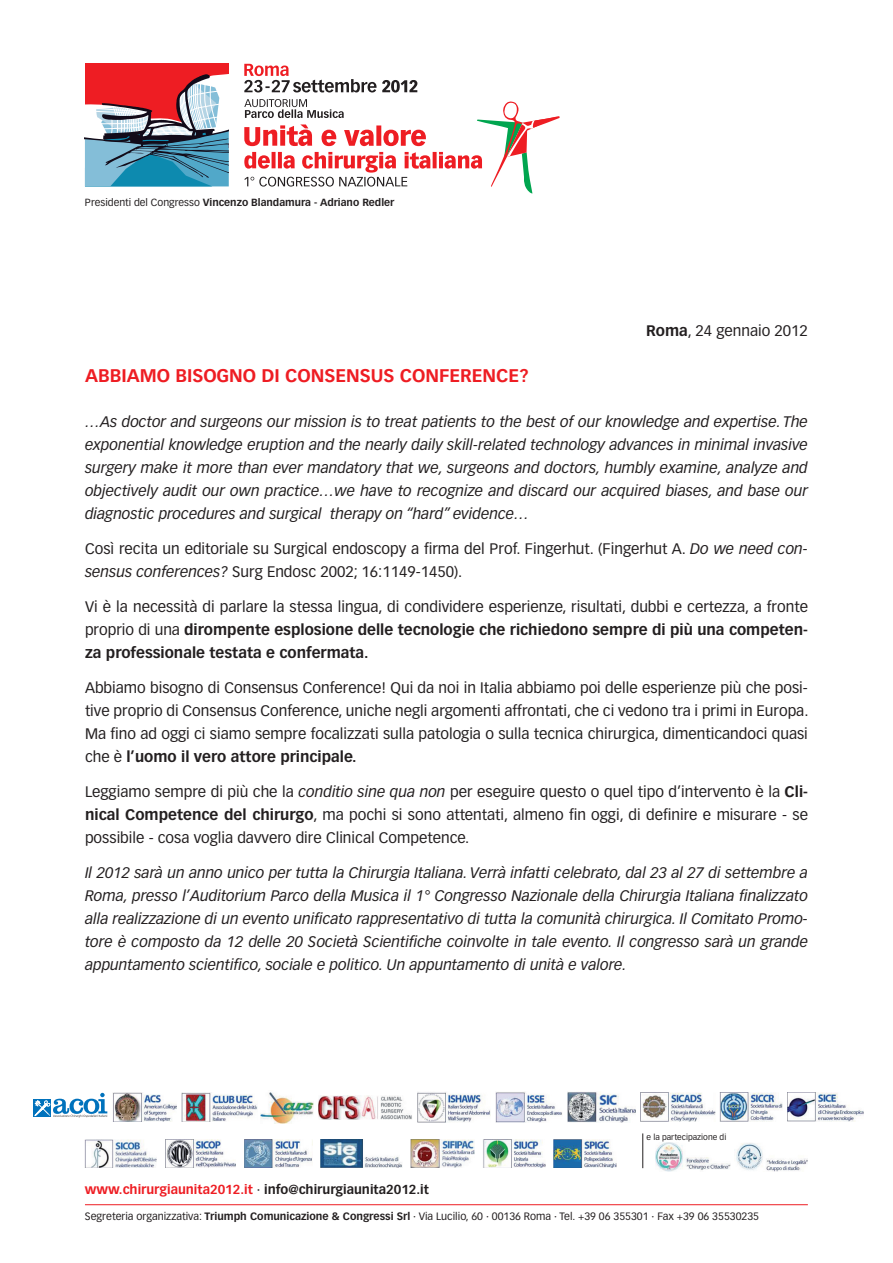
<style>
.page{position:relative;width:893px;height:1263px;background:#fff}
.page>*{position:absolute;margin:0;border:0;box-sizing:border-box;transform-origin:0 0}
.t1{font:700 18px "Vectora LT Std";color:#ee1d23}
.t2{font:15px/23px "Vectora LT Std";color:#231f20;text-align:justify}
.t3{font:italic 15px/23px "Vectora LT Std";color:#231f20;text-align:justify}
.t4{font:700 12.9px "Vectora LT Std";color:#231f20}
.t5{font:10.5px "Vectora LT Std";color:#231f20}
.t6{font:700 10.2px "Vectora LT Std";color:#231f20}
.t7{font:8.25px "Vectora LT Std";color:#231f20}
.s1{font-weight:400}
.s2{font-weight:700}
.s3{font-style:italic}
.s4{color:#ee1d23}
</style>
<div class="page">
<div style="left:85px;top:64px;width:144px;height:84px;background:#ee1d23"></div>
<svg style="left:85px;top:74px;width:144px;height:112px"></svg>
<svg style="left:244px;top:64px;width:173px;height:29px"></svg>
<svg style="left:244px;top:99px;width:316px;height:95px"></svg>
<hr style="left:85px;top:1204px;width:723px;height:1px;background:#ee1d23">
<img style="left:720px;top:1093px;width:62px;height:29px">
<img style="left:787px;top:1093px;width:77px;height:29px">
<img style="left:640px;top:1093px;width:75px;height:29px">
<img style="left:113px;top:1093px;width:64px;height:29px">
<img style="left:181px;top:1093px;width:76px;height:29px">
<img style="left:261px;top:1092px;width:53px;height:32px">
<img style="left:318px;top:1095px;width:94px;height:24px">
<img style="left:417px;top:1092px;width:74px;height:31px">
<img style="left:495px;top:1092px;width:67px;height:31px">
<img style="left:567px;top:1092px;width:69px;height:31px">
<div style="left:33px;top:1099px;width:18px;height:18px;background:#0072bc"></div>
<svg style="left:34px;top:1093px;width:73px;height:24px"></svg>
<img style="left:85px;top:1139px;width:72px;height:29px">
<img style="left:165px;top:1139px;width:71px;height:29px">
<img style="left:244px;top:1139px;width:68px;height:29px">
<img style="left:410px;top:1139px;width:65px;height:29px">
<img style="left:483px;top:1139px;width:62px;height:29px">
<img style="left:554px;top:1139px;width:62px;height:29px">
<img style="left:321px;top:1139px;width:81px;height:29px">
<img style="left:655px;top:1142px;width:75px;height:29px">
<img style="left:736px;top:1143px;width:72px;height:29px">
<hr style="left:642px;top:1133px;width:1px;height:35px;background:#231f20">
<p class="t6" style="left:85px;top:196px;width:311px"><span class="s1">Presidenti del Congresso</span> Vincenzo Blandamura - Adriano Redler</p>
<p class="t2" style="left:646px;top:319px;width:163px"><span class="s2">Roma</span>, 24 gennaio 2012</p>
<p class="t1" style="left:85px;top:364px;width:445px">ABBIAMO BISOGNO DI CONSENSUS CONFERENCE?</p>
<p class="t3" style="left:85px;top:411px;width:724px">…As doctor and surgeons our mission is to treat patients to the best of our knowledge and expertise. The exponential knowledge eruption and the nearly daily skill-related technology advances in minimal invasive surgery make it more than ever mandatory that we, surgeons and doctors, humbly examine, analyze and objectively audit our own practice…we have to recognize and discard our acquired biases, and base our diagnostic procedures and surgical therapy on “hard” evidence…</p>
<p class="t2" style="left:85px;top:538px;width:724px">Così recita un editoriale su Surgical endoscopy a firma del Prof. Fingerhut. (Fingerhut A. <span class="s3">Do we need con&shy;sensus conferences?</span> Surg Endosc 2002; 16:1149-1450).</p>
<p class="t2" style="left:85px;top:595px;width:724px">Vi è la necessità di parlare la stessa lingua, di condividere esperienze, risultati, dubbi e certezza, a fronte proprio di una <span class="s2">dirompente esplosione delle tecnologie che richiedono sempre di più una competen&shy;za professionale testata e confermata.</span></p>
<p class="t2" style="left:85px;top:676px;width:725px">Abbiamo bisogno di Consensus Conference! Qui da noi in Italia abbiamo poi delle esperienze più che posi&shy;tive proprio di Consensus Conference, uniche negli argomenti affrontati, che ci vedono tra i primi in Europa.<br>Ma fino ad oggi ci siamo sempre focalizzati sulla patologia o sulla tecnica chirurgica, dimenticandoci quasi che è <span class="s2">l’uomo il vero attore principale.</span></p>
<p class="t2" style="left:85px;top:780px;width:724px">Leggiamo sempre di più che la <span class="s3">conditio sine qua non</span> per eseguire questo o quel tipo d’intervento è la <span class="s2">Cli&shy;nical Competence del chirurgo</span>, ma pochi si sono attentati, almeno fin oggi, di definire e misurare - se possibile - cosa voglia davvero dire Clinical Competence.</p>
<p class="t3" style="left:85px;top:861px;width:724px">Il 2012 sarà un anno unico per tutta la Chirurgia Italiana. Verrà infatti celebrato, dal 23 al 27 di settembre a Roma, presso l’Auditorium Parco della Musica il 1° Congresso Nazionale della Chirurgia Italiana finalizzato alla realizzazione di un evento unificato rappresentativo di tutta la comunità chirurgica. Il Comitato Promo&shy;tore è composto da 12 delle 20 Società Scientifiche coinvolte in tale evento. Il congresso sarà un grande appuntamento scientifico, sociale e politico. Un appuntamento di unità e valore.</p>
<p class="t4" style="left:85px;top:1182px;width:346px"><span class="s4">www.chirurgiaunita2012.it</span> <span class="s1">·</span> info@chirurgiaunita2012.it</p>
<p class="t7" style="left:646px;top:1132px;width:81px">e la partecipazione di</p>
<p class="t5" style="left:85px;top:1210px;width:675px">Segreteria organizzativa: <span class="s2">Triumph Comunicazione &amp; Congressi Srl</span> · Via Lucilio, 60 · 00136 Roma · Tel. +39 06 355301 · Fax +39 06 35530235</p>
</div>
